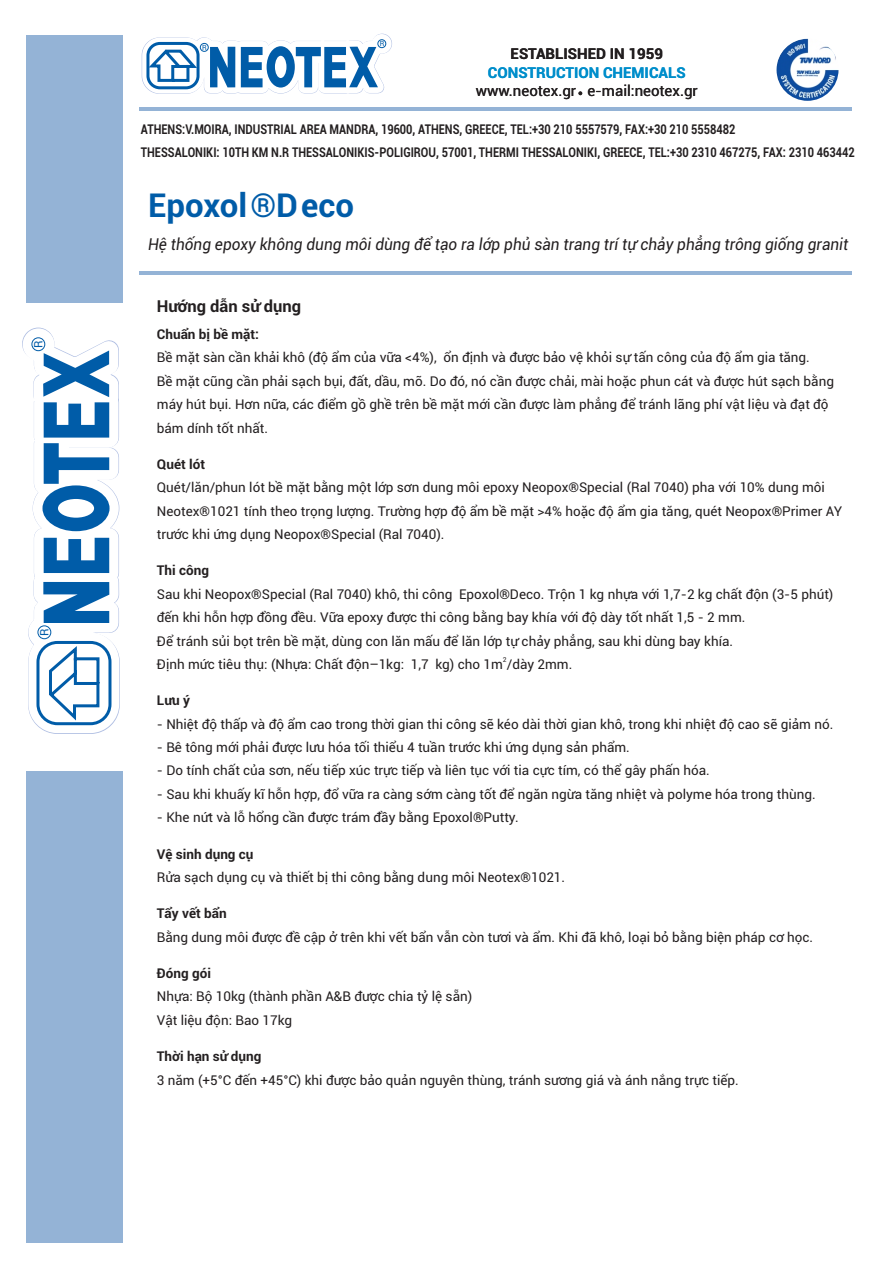
<style>
.page{position:relative;width:893px;height:1263px;background:#fff}
.page>*{position:absolute;margin:0;border:0;box-sizing:border-box;transform-origin:0 0}
.t1{font:700 33px "Roboto";color:#005ca8}
.t2{font:italic 16.5px "Roboto";color:#231f20;scale:.93 1}
.t3{font:700 16.5px "Roboto";color:#231f20}
.t4{font:15px "Roboto";color:#231f20}
.t5{font:700 15px "Roboto";color:#008ecb}
.t6{font:700 15px "Roboto";color:#231f20}
.t7{font:13.5px/23.4px "Roboto";color:#231f20}
.t8{font:700 13.5px/23.4px "Roboto";color:#231f20;scale:.82 1}
.t9{font:700 13.5px "Roboto";color:#231f20}
.t10{font:11.55px "Roboto";color:#005ca8}
.t11{font:7.2px "Roboto";color:#005ca8}
.t12{font:6.75px "Roboto";color:#231f20}
</style>
<div class="page">
<hr style="left:139px;top:271px;width:713px;height:3px;background:#94b3d6">
<hr style="left:139px;top:108px;width:713px;height:3px;background:#94b3d6">
<div style="left:26px;top:35px;width:96px;height:267px;background:#94b3d6"></div>
<div style="left:26px;top:771px;width:96px;height:472px;background:#94b3d6"></div>
<svg style="left:578px;top:91px;width:4px;height:4px"></svg>
<img style="left:776px;top:39px;width:62px;height:62px;border-radius:50%">
<svg style="left:139px;top:33px;width:259px;height:75px"></svg>
<div style="left:146px;top:42px;width:54px;height:47px;border:3px solid #005ca8;border-radius:12px"></div>
<div style="left:200px;top:43px;width:9px;height:9px;border:1px solid #005ca8;border-radius:50%"></div>
<div style="left:377px;top:39px;width:9px;height:9px;border:1px solid #005ca8;border-radius:50%"></div>
<div style="left:349px;top:63px;width:6px;height:9px;background:#fff"></div>
<svg style="left:22px;top:327px;width:98px;height:407px"></svg>
<svg style="left:32px;top:338px;width:78px;height:386px"></svg>
<div style="left:36px;top:641px;width:75px;height:84px;border:3px solid #005ca8;border-radius:19px"></div>
<div style="left:38px;top:625px;width:13px;height:14px;border:1px solid #005ca8;border-radius:50%"></div>
<div style="left:32px;top:337px;width:13px;height:14px;border:1px solid #005ca8;border-radius:50%"></div>
<div style="left:70px;top:392px;width:12px;height:5px;background:#fff"></div>
<p class="t10" style="left:34px;top:348px;width:9px;rotate:-90deg">R</p>
<p class="t10" style="left:40px;top:636px;width:9px;rotate:-90deg">R</p>
<p class="t11" style="left:202px;top:45px;width:6px">R</p>
<p class="t11" style="left:380px;top:41px;width:6px">R</p>
<p class="t6" style="left:511px;top:48px;width:154px">ESTABLISHED IN 1959</p>
<p class="t4" style="left:476px;top:85px;width:224px">www.neotex.gr e-mail:neotex.gr</p>
<p class="t5" style="left:488px;top:66px;width:199px">CONSTRUCTION CHEMICALS</p>
<p class="t8" style="left:141px;top:119px;width:872px">ATHENS:V.MOIRA, INDUSTRIAL AREA MANDRA, 19600, ATHENS, GREECE, TEL:+30 210 5557579, FAX:+30 210 5558482<br>THESSALONIKI: 10TH KM N.R THESSALONIKIS-POLIGIROU, 57001, THERMI THESSALONIKI, GREECE, TEL:+30 2310 467275, FAX: 2310 463442</p>
<h1 class="t1" style="left:148px;top:192px;width:207px">Epoxol®Deco</h1>
<p class="t2" style="left:148px;top:237px;width:754px">Hệ thống epoxy không dung môi dùng để tạo ra lớp phủ sàn trang trí tự chảy phẳng trông giống granit</p>
<p class="t3" style="left:157px;top:299px;width:146px">Hướng dẫn sử dụng</p>
<p class="t9" style="left:157px;top:329px;width:104px">Chuẩn bị bề mặt:</p>
<p class="t7" style="left:157px;top:347px;width:679px">Bề mặt sàn cần khải khô (độ ẩm của vữa &lt;4%), ổn định và được bảo vệ khỏi sự tấn công của độ ẩm gia tăng.<br>Bề mặt cũng cần phải sạch bụi, đất, dầu, mỡ. Do đó, nó cần được chải, mài hoặc phun cát và được hút sạch bằng máy hút bụi. Hơn nữa, các điểm gồ ghề trên bề mặt mới cần được làm phẳng để tránh lãng phí vật liệu và đạt độ bám dính tốt nhất.</p>
<p class="t9" style="left:157px;top:459px;width:50px">Quét lót</p>
<p class="t7" style="left:157px;top:477px;width:687px">Quét/lăn/phun lót bề mặt bằng một lớp sơn dung môi epoxy Neopox®Special (Ral 7040) pha với 10% dung môi<br>Neotex®1021 tính theo trọng lượng. Trường hợp độ ẩm bề mặt &gt;4% hoặc độ ẩm gia tăng, quét Neopox®Primer AY trước khi ứng dụng Neopox®Special (Ral 7040).</p>
<p class="t9" style="left:157px;top:565px;width:54px">Thi công</p>
<p class="t7" style="left:157px;top:584px;width:678px">Sau khi Neopox®Special (Ral 7040) khô, thi công Epoxol®Deco. Trộn 1 kg nhựa với 1,7-2 kg chất độn (3-5 phút) đến khi hỗn hợp đồng đều. Vữa epoxy được thi công bằng bay khía với độ dày tốt nhất 1,5 - 2 mm.<br>Để tránh sủi bọt trên bề mặt, dùng con lăn mấu để lăn lớp tự chảy phẳng, sau khi dùng bay khía.</p>
<p class="t12" style="left:503px;top:657px;width:5px">2</p>
<p class="t7" style="left:157px;top:654px;width:417px">Định mức tiêu thụ: (Nhựa: Chất độn–1kg: 1,7 kg) cho 1m /dày 2mm.</p>
<p class="t9" style="left:157px;top:695px;width:35px">Lưu ý</p>
<p class="t7" style="left:157px;top:714px;width:678px">- Nhiệt độ thấp và độ ẩm cao trong thời gian thi công sẽ kéo dài thời gian khô, trong khi nhiệt độ cao sẽ giảm nó.</p>
<p class="t7" style="left:157px;top:737px;width:474px">- Bê tông mới phải được lưu hóa tối thiểu 4 tuần trước khi ứng dụng sản phẩm.</p>
<p class="t7" style="left:157px;top:760px;width:554px">- Do tính chất của sơn, nếu tiếp xúc trực tiếp và liên tục với tia cực tím, có thể gây phấn hóa.</p>
<p class="t7" style="left:157px;top:784px;width:660px">- Sau khi khuấy kĩ hỗn hợp, đổ vữa ra càng sớm càng tốt để ngăn ngừa tăng nhiệt và polyme hóa trong thùng.</p>
<p class="t7" style="left:157px;top:807px;width:363px">- Khe nứt và lỗ hổng cần được trám đầy bằng Epoxol®Putty.</p>
<p class="t9" style="left:157px;top:848px;width:98px">Vệ sinh dụng cụ</p>
<p class="t7" style="left:157px;top:867px;width:410px">Rửa sạch dụng cụ và thiết bị thi công bằng dung môi Neotex®1021.</p>
<p class="t9" style="left:157px;top:908px;width:71px">Tẩy vết bẩn</p>
<p class="t7" style="left:157px;top:927px;width:658px">Bằng dung môi được đề cập ở trên khi vết bẩn vẫn còn tươi và ẩm. Khi đã khô, loại bỏ bằng biện pháp cơ học.</p>
<p class="t9" style="left:157px;top:968px;width:56px">Đóng gói</p>
<p class="t7" style="left:157px;top:986px;width:317px">Nhựa: Bộ 10kg (thành phần A&amp;B được chia tỷ lệ sẵn)<br>Vật liệu độn: Bao 17kg</p>
<p class="t9" style="left:157px;top:1051px;width:106px">Thời hạn sử dụng</p>
<p class="t7" style="left:157px;top:1069px;width:583px">3 năm (+5°C đến +45°C) khi được bảo quản nguyên thùng, tránh sương giá và ánh nắng trực tiếp.</p>
</div>
